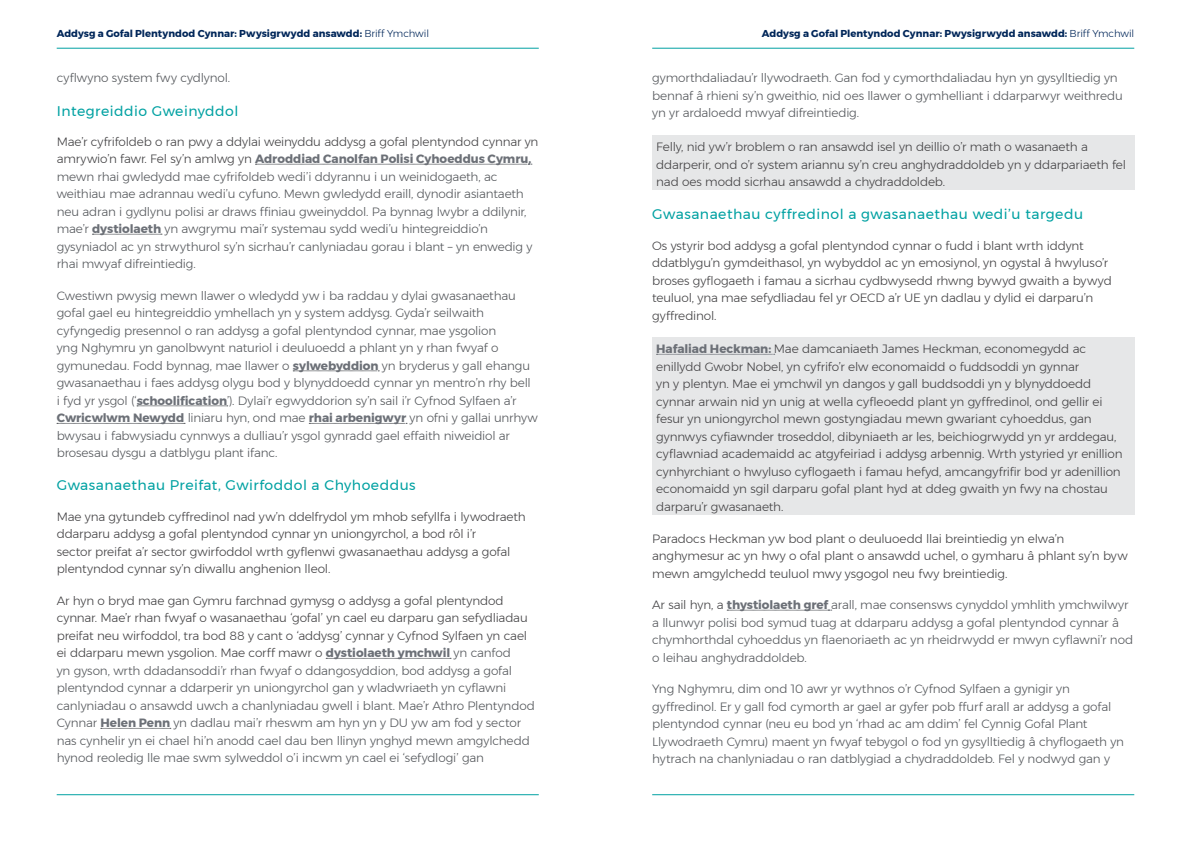
<style>
.page{position:relative;width:1191px;height:842px;background:#fff}
.page>*{position:absolute;margin:0;border:0;box-sizing:border-box;transform-origin:0 0}
.t1{font:14px "Montserrat";letter-spacing:.035em;color:#00a1a2}
.t2{font:300 12px/17.5px "Montserrat";letter-spacing:-.015em;color:#53565a}
.t3{font:300 12px/17.5px "Montserrat";letter-spacing:-.015em;color:#414042}
.t4{font:700 10px "Montserrat";color:#002659}
.s1{font-weight:300}
.s2{color:#414042}
.s3{font-weight:700;color:#6c7077}
</style>
<div class="page">
<hr style="left:57px;top:794px;width:482px;height:1px;background:#00a1a2">
<hr style="left:652px;top:794px;width:482px;height:1px;background:#00a1a2">
<hr style="left:57px;top:48px;width:482px;height:1px;background:#00a1a2">
<hr style="left:652px;top:48px;width:482px;height:1px;background:#00a1a2">
<svg style="left:255px;top:164px;width:277px;height:1px"></svg>
<svg style="left:92px;top:234px;width:70px;height:1px"></svg>
<svg style="left:293px;top:371px;width:86px;height:1px"></svg>
<svg style="left:137px;top:406px;width:91px;height:1px"></svg>
<svg style="left:57px;top:423px;width:128px;height:1px"></svg>
<svg style="left:309px;top:423px;width:98px;height:1px"></svg>
<svg style="left:326px;top:658px;width:125px;height:1px"></svg>
<svg style="left:101px;top:728px;width:70px;height:1px"></svg>
<svg style="left:727px;top:610px;width:104px;height:1px"></svg>
<div style="left:652px;top:136px;width:482px;height:54px;background:#e6e7e8"></div>
<div style="left:652px;top:338px;width:482px;height:177px;background:#e6e7e8"></div>
<svg style="left:656px;top:354px;width:118px;height:1px"></svg>
<p class="t4" style="left:57px;top:25px;width:374px">Addysg a Gofal Plentyndod Cynnar: Pwysigrwydd ansawdd: <span class="s1">Briff Ymchwil</span></p>
<p class="t4" style="left:762px;top:25px;width:374px">Addysg a Gofal Plentyndod Cynnar: Pwysigrwydd ansawdd: <span class="s1">Briff Ymchwil</span></p>
<p class="t2" style="left:57px;top:69px;width:175px">cyflwyno system fwy cydlynol.</p>
<p class="t1" style="left:57px;top:100px;width:183px">Integreiddio Gweinyddol</p>
<p class="t2" style="left:57px;top:133px;width:483px"><span class="s2">Mae’r cyfrifoldeb o ran pwy a ddylai weinyddu addysg a gofal plentyndod cynnar yn amrywio’n fawr. Fel sy’n amlwg yn</span> <span class="s3">Adroddiad Canolfan Polisi Cyhoeddus Cymru, </span>mewn rhai gwledydd mae cyfrifoldeb wedi’i ddyrannu i un weinidogaeth, ac weithiau mae adrannau wedi’u cyfuno. Mewn gwledydd eraill, dynodir asiantaeth neu adran i gydlynu polisi ar draws ffiniau gweinyddol. Pa bynnag lwybr a ddilynir, mae’r <span class="s3">dystiolaeth</span> yn awgrymu mai’r systemau sydd wedi’u hintegreiddio’n gysyniadol ac yn strwythurol sy’n sicrhau’r canlyniadau gorau i blant – yn enwedig y rhai mwyaf difreintiedig.</p>
<p class="t2" style="left:57px;top:287px;width:482px">Cwestiwn pwysig mewn llawer o wledydd yw i ba raddau y dylai gwasanaethau gofal gael eu hintegreiddio ymhellach yn y system addysg. Gyda’r seilwaith cyfyngedig presennol o ran addysg a gofal plentyndod cynnar, mae ysgolion<br>yng Nghymru yn ganolbwynt naturiol i deuluoedd a phlant yn y rhan fwyaf o gymunedau. Fodd bynnag, mae llawer o <span class="s3">sylwebyddion</span> yn bryderus y gall ehangu gwasanaethau i faes addysg olygu bod y blynyddoedd cynnar yn mentro’n rhy bell<br>i fyd yr ysgol (‘<span class="s3">schoolification</span>’). Dylai’r egwyddorion sy’n sail i’r Cyfnod Sylfaen a’r <span class="s3">Cwricwlwm Newydd</span> liniaru hyn, ond mae <span class="s3">rhai arbenigwyr</span> yn ofni y gallai unrhyw bwysau i fabwysiadu cynnwys a dulliau’r ysgol gynradd gael effaith niweidiol ar brosesau dysgu a datblygu plant ifanc.</p>
<p class="t1" style="left:57px;top:475px;width:360px">Gwasanaethau Preifat, Gwirfoddol a Chyhoeddus</p>
<p class="t3" style="left:57px;top:507px;width:470px">Mae yna gytundeb cyffredinol nad yw’n ddelfrydol ym mhob sefyllfa i lywodraeth ddarparu addysg a gofal plentyndod cynnar yn uniongyrchol, a bod rôl i’r<br>sector preifat a’r sector gwirfoddol wrth gyflenwi gwasanaethau addysg a gofal plentyndod cynnar sy’n diwallu anghenion lleol.</p>
<p class="t2" style="left:57px;top:592px;width:480px"><span class="s2">Ar hyn o bryd mae gan Gymru farchnad gymysg o addysg a gofal plentyndod cynnar. Mae’r rhan fwyaf o wasanaethau ‘gofal’ yn cael eu darparu gan sefydliadau preifat neu wirfoddol, tra bod 88 y cant o ‘addysg’ cynnar y Cyfnod Sylfaen yn cael ei ddarparu mewn ysgolion. Mae corff mawr o</span> <span class="s3">dystiolaeth ymchwil</span> yn canfod<br>yn gyson, wrth ddadansoddi’r rhan fwyaf o ddangosyddion, bod addysg a gofal plentyndod cynnar a ddarperir yn uniongyrchol gan y wladwriaeth yn cyflawni canlyniadau o ansawdd uwch a chanlyniadau gwell i blant. Mae’r Athro Plentyndod Cynnar <span class="s3">Helen Penn</span> yn dadlau mai’r rheswm am hyn yn y DU yw am fod y sector nas cynhelir yn ei chael hi’n anodd cael dau ben llinyn ynghyd mewn amgylchedd hynod reoledig lle mae swm sylweddol o’i incwm yn cael ei ‘sefydlogi’ gan</p>
<p class="t2" style="left:652px;top:69px;width:472px">gymorthdaliadau’r llywodraeth. Gan fod y cymorthdaliadau hyn yn gysylltiedig yn bennaf â rhieni sy’n gweithio, nid oes llawer o gymhelliant i ddarparwyr weithredu yn yr ardaloedd mwyaf difreintiedig.</p>
<p class="t3" style="left:656px;top:138px;width:471px">Felly, nid yw’r broblem o ran ansawdd isel yn deillio o’r math o wasanaeth a ddarperir, ond o’r system ariannu sy’n creu anghydraddoldeb yn y ddarpariaeth fel nad oes modd sicrhau ansawdd a chydraddoldeb.</p>
<p class="t1" style="left:652px;top:204px;width:432px">Gwasanaethau cyffredinol a gwasanaethau wedi’u targedu</p>
<p class="t3" style="left:652px;top:236px;width:461px">Os ystyrir bod addysg a gofal plentyndod cynnar o fudd i blant wrth iddynt ddatblygu’n gymdeithasol, yn wybyddol ac yn emosiynol, yn ogystal â hwyluso’r broses gyflogaeth i famau a sicrhau cydbwysedd rhwng bywyd gwaith a bywyd teuluol, yna mae sefydliadau fel yr OECD a’r UE yn dadlau y dylid ei darparu’n gyffredinol.</p>
<p class="t3" style="left:656px;top:340px;width:468px"><span class="s3">Hafaliad Heckman:</span> Mae damcaniaeth James Heckman, economegydd ac enillydd Gwobr Nobel, yn cyfrifo’r elw economaidd o fuddsoddi yn gynnar<br>yn y plentyn. Mae ei ymchwil yn dangos y gall buddsoddi yn y blynyddoedd cynnar arwain nid yn unig at wella cyfleoedd plant yn gyffredinol, ond gellir ei fesur yn uniongyrchol mewn gostyngiadau mewn gwariant cyhoeddus, gan gynnwys cyfiawnder troseddol, dibyniaeth ar les, beichiogrwydd yn yr arddegau, cyflawniad academaidd ac atgyfeiriad i addysg arbennig. Wrth ystyried yr enillion cynhyrchiant o hwyluso cyflogaeth i famau hefyd, amcangyfrifir bod yr adenillion economaidd yn sgil darparu gofal plant hyd at ddeg gwaith yn fwy na chostau darparu’r gwasanaeth.</p>
<p class="t3" style="left:652px;top:529px;width:477px">Paradocs Heckman yw bod plant o deuluoedd llai breintiedig yn elwa’n anghymesur ac yn hwy o ofal plant o ansawdd uchel, o gymharu â phlant sy’n byw mewn amgylchedd teuluol mwy ysgogol neu fwy breintiedig.</p>
<p class="t2" style="left:652px;top:596px;width:482px"><span class="s2">Ar sail hyn, a</span> <span class="s3">thystiolaeth gref</span> arall, mae consensws cynyddol ymhlith ymchwilwyr a llunwyr polisi bod symud tuag at ddarparu addysg a gofal plentyndod cynnar â chymhorthdal cyhoeddus yn flaenoriaeth ac yn rheidrwydd er mwyn cyflawni’r nod o leihau anghydraddoldeb.</p>
<p class="t2" style="left:652px;top:680px;width:473px">Yng Nghymru, dim ond 10 awr yr wythnos o’r Cyfnod Sylfaen a gynigir yn gyffredinol. Er y gall fod cymorth ar gael ar gyfer pob ffurf arall ar addysg a gofal plentyndod cynnar (neu eu bod yn ‘rhad ac am ddim’ fel Cynnig Gofal Plant Llywodraeth Cymru) maent yn fwyaf tebygol o fod yn gysylltiedig â chyflogaeth yn hytrach na chanlyniadau o ran datblygiad a chydraddoldeb. Fel y nodwyd gan y</p>
</div>
